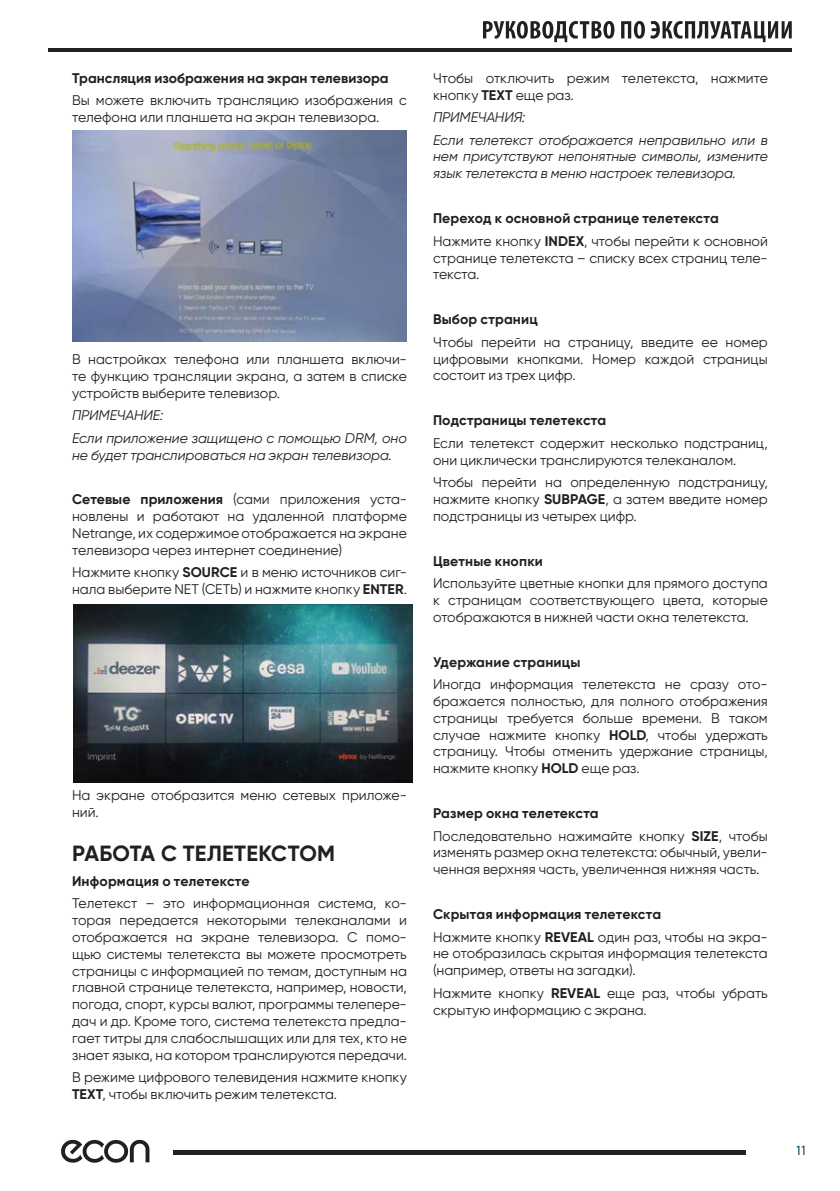
<style>
.page{position:relative;width:840px;height:1191px;background:#fff}
.page>*{position:absolute;margin:0;border:0;box-sizing:border-box;transform-origin:0 0}
.t1{font:700 22px "Gilroy";letter-spacing:.005em;color:#231f20}
.t2{font:condensed 14.2px "Myriad Pro";color:#013d59}
.Основной_текст{font:14px/16.8px "Gilroy";color:#231f20;text-align:justify}
.Примечание{font:italic 14px/16.8px "Gilroy";letter-spacing:-.005em;color:#231f20}
.Внимание{font:700 14px "Gilroy";letter-spacing:.01em;color:#231f20}
.Основной_текст-2{font:700 14px "Gilroy";color:#231f20}
.s1{font-weight:700}
</style>
<div class="page">
<hr style="left:173px;top:1150px;width:572px;height:4px;background:#231f20">
<svg style="left:61px;top:1139px;width:88px;height:23px"></svg>
<svg style="left:483px;top:21px;width:131px;height:21px"></svg>
<svg style="left:621px;top:21px;width:23px;height:18px"></svg>
<svg style="left:650px;top:21px;width:141px;height:21px"></svg>
<hr style="left:48px;top:48px;width:743px;height:4px;background:#231f20">
<img style="left:72px;top:131px;width:334px;height:211px">
<img style="left:73px;top:604px;width:339px;height:179px">
<p class="Основной_текст-2" style="left:72px;top:69px;width:318px">Трансляция изображения на экран телевизора</p>
<p class="Основной_текст" style="left:72px;top:92px;width:336px">Вы можете включить трансляцию изображения с телефона или планшета на экран телевизора.</p>
<p class="Основной_текст" style="left:72px;top:351px;width:336px">В настройках телефона или планшета включи&shy;те функцию трансляции экрана, а затем в списке устройств выберите телевизор.</p>
<p class="Примечание" style="left:72px;top:407px;width:93px">ПРИМЕЧАНИЕ:</p>
<p class="Примечание" style="left:72px;top:429px;width:336px">Если приложение защищено с помощью DRM, оно не будет транслироваться на экран телевизора.</p>
<p class="Основной_текст" style="left:72px;top:491px;width:336px"><span class="s1">Сетевые приложения</span> (сами приложения уста&shy;новлены и работают на удаленной платформе Netrange, их содержимое отображается на экране телевизора через интернет соединение)</p>
<p class="Основной_текст" style="left:72px;top:564px;width:336px">Нажмите кнопку <span class="s1">SOURCE</span> и в меню источников сиг&shy;нала выберите NET (СЕТЬ) и нажмите кнопку <span class="s1">ENTER</span>.</p>
<p class="Основной_текст" style="left:72px;top:787px;width:336px">На экране отобразится меню сетевых приложе&shy;ний.</p>
<h1 class="t1" style="left:72px;top:839px;width:264px">РАБОТА С ТЕЛЕТЕКСТОМ</h1>
<p class="Внимание" style="left:72px;top:872px;width:179px">Информация о телетексте</p>
<p class="Основной_текст" style="left:72px;top:895px;width:336px">Телетекст – это информационная система, ко&shy;торая передается некоторыми телеканалами и отображается на экране телевизора. С помо&shy;щью системы телетекста вы можете просмотреть страницы с информацией по темам, доступным на главной странице телетекста, например, новости, погода, спорт, курсы валют, программы телепере&shy;дач и др. Кроме того, система телетекста предла&shy;гает титры для слабослышащих или для тех, кто не знает языка, на котором транслируются передачи.</p>
<p class="Основной_текст" style="left:72px;top:1068px;width:336px">В режиме цифрового телевидения нажмите кнопку<br><span class="s1">TEXT</span>, чтобы включить режим телетекста.</p>
<p class="Основной_текст" style="left:433px;top:69px;width:336px">Чтобы отключить режим телетекста, нажмите кнопку <span class="s1">TEXT</span> еще раз.</p>
<p class="Примечание" style="left:433px;top:109px;width:94px">ПРИМЕЧАНИЯ:</p>
<p class="Примечание" style="left:433px;top:131px;width:336px;text-align:justify">Если телетекст отображается неправильно или в нем присутствуют непонятные символы, измените язык телетекста в меню настроек телевизора.</p>
<p class="Внимание" style="left:433px;top:209px;width:287px">Переход к основной странице телетекста</p>
<p class="Основной_текст" style="left:433px;top:232px;width:336px">Нажмите кнопку <span class="s1">INDEX</span>, чтобы перейти к основной странице телетекста – списку всех страниц теле&shy;текста.</p>
<p class="Внимание" style="left:433px;top:310px;width:106px">Выбор страниц</p>
<p class="Основной_текст" style="left:433px;top:333px;width:336px">Чтобы перейти на страницу, введите ее номер цифровыми кнопками. Номер каждой страницы состоит из трех цифр.</p>
<p class="Внимание" style="left:433px;top:412px;width:175px">Подстраницы телетекста</p>
<p class="Основной_текст" style="left:433px;top:434px;width:336px">Если телетекст содержит несколько подстраниц, они циклически транслируются телеканалом.</p>
<p class="Основной_текст" style="left:433px;top:473px;width:336px">Чтобы перейти на определенную подстраницу, нажмите кнопку <span class="s1">SUBPAGE</span>, а затем введите номер подстраницы из четырех цифр.</p>
<p class="Внимание" style="left:433px;top:552px;width:111px">Цветные кнопки</p>
<p class="Основной_текст" style="left:433px;top:575px;width:336px">Используйте цветные кнопки для прямого доступа к страницам соответствующего цвета, которые отображаются в нижней части окна телетекста.</p>
<p class="Внимание" style="left:433px;top:653px;width:149px">Удержание страницы</p>
<p class="Основной_текст" style="left:433px;top:676px;width:336px">Иногда информация телетекста не сразу ото&shy;бражается полностью, для полного отображения страницы требуется больше времени. В таком случае нажмите кнопку <span class="s1">HOLD</span>, чтобы удержать страницу. Чтобы отменить удержание страницы, нажмите кнопку <span class="s1">HOLD</span> еще раз.</p>
<p class="Внимание" style="left:433px;top:804px;width:167px">Размер окна телетекста</p>
<p class="Основной_текст" style="left:433px;top:827px;width:336px">Последовательно нажимайте кнопку <span class="s1">SIZE</span>, чтобы изменять размер окна телетекста: обычный, увели&shy;ченная верхняя часть, увеличенная нижняя часть.</p>
<p class="Внимание" style="left:433px;top:905px;width:229px">Скрытая информация телетекста</p>
<p class="Основной_текст" style="left:433px;top:928px;width:336px">Нажмите кнопку <span class="s1">REVEAL</span> один раз, чтобы на экра&shy;не отобразилась скрытая информация телетекста (например, ответы на загадки).</p>
<p class="Основной_текст" style="left:433px;top:984px;width:336px">Нажмите кнопку <span class="s1">REVEAL</span> еще раз, чтобы убрать скрытую информацию с экрана.</p>
<p class="t2" style="left:795px;top:1141px;width:12px">11</p>
</div>
